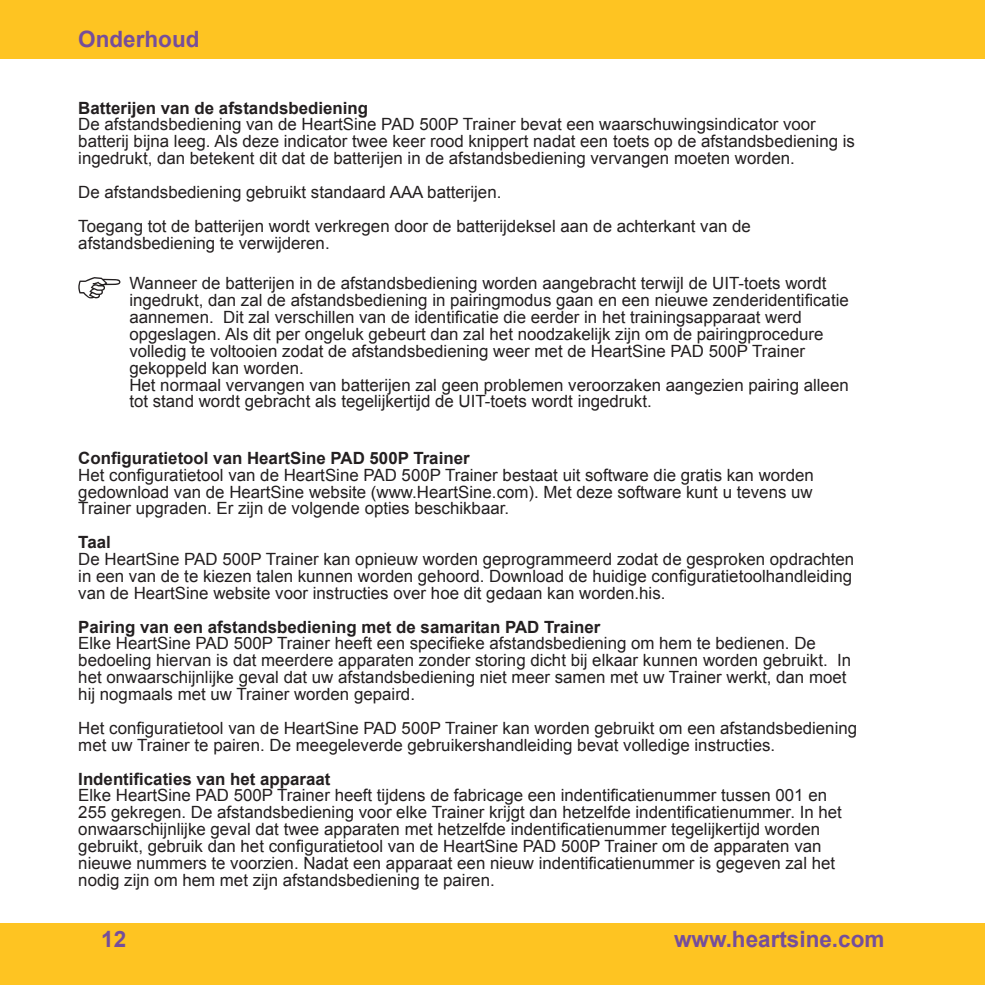
<style>
.page{position:relative;width:985px;height:985px;background:#fff}
.page>*{position:absolute;margin:0;border:0;box-sizing:border-box;transform-origin:0 0}
.t1{font:700 22.5px "Arial";color:#754e9b}
.t2{font:16.88px/16.9px "Arial";color:#231f20}
.t3{font:700 16.88px "Arial";color:#231f20}
</style>
<div class="page">
<div style="left:0;top:923px;width:965px;height:62px;background:#fec422"></div>
<div style="left:965px;top:923px;width:20px;height:62px;background:#fec422"></div>
<div style="left:0;top:0;width:985px;height:59px;background:#fec422"></div>
<svg style="left:78px;top:277px;width:42px;height:21px"></svg>
<h1 class="t1" style="left:78px;top:24px;width:123px">Onderhoud</h1>
<p class="t3" style="left:78px;top:96px;width:291px">Batterijen van de afstandsbediening</p>
<p class="t2" style="left:78px;top:116px;width:778px">De afstandsbediening van de HeartSine PAD 500P Trainer bevat een waarschuwingsindicator voor batterij bijna leeg. Als deze indicator twee keer rood knippert nadat een toets op de afstandsbediening is ingedrukt, dan betekent dit dat de batterijen in de afstandsbediening vervangen moeten worden.</p>
<p class="t2" style="left:78px;top:175px;width:674px;line-height:33.8px">De afstandsbediening gebruikt standaard AAA batterijen.<br>Toegang tot de batterijen wordt verkregen door de batterijdeksel aan de achterkant van de</p>
<p class="t2" style="left:78px;top:234px;width:253px">afstandsbediening te verwijderen.</p>
<p class="t2" style="left:129px;top:275px;width:721px">Wanneer de batterijen in de afstandsbediening worden aangebracht terwijl de UIT-toets wordt ingedrukt, dan zal de afstandsbediening in pairingmodus gaan en een nieuwe zenderidentificatie aannemen. Dit zal verschillen van de identificatie die eerder in het trainingsapparaat werd opgeslagen. Als dit per ongeluk gebeurt dan zal het noodzakelijk zijn om de pairingprocedure volledig te voltooien zodat de afstandsbediening weer met de HeartSine PAD 500P Trainer gekoppeld kan worden.<br>Het normaal vervangen van batterijen zal geen problemen veroorzaken aangezien pairing alleen tot stand wordt gebracht als tegelijkertijd de UIT-toets wordt ingedrukt.</p>
<p class="t3" style="left:78px;top:447px;width:393px">Configuratietool van HeartSine PAD 500P Trainer</p>
<p class="t2" style="left:78px;top:467px;width:737px;text-align:justify">Het configuratietool van de HeartSine PAD 500P Trainer bestaat uit software die gratis kan worden gedownload van de HeartSine website (www.HeartSine.com). Met deze software kunt u tevens uw Trainer upgraden. Er zijn de volgende opties beschikbaar.</p>
<p class="t3" style="left:78px;top:531px;width:34px">Taal</p>
<p class="t2" style="left:78px;top:551px;width:777px">De HeartSine PAD 500P Trainer kan opnieuw worden geprogrammeerd zodat de gesproken opdrachten in een van de te kiezen talen kunnen worden gehoord. Download de huidige configuratietoolhandleiding van de HeartSine website voor instructies over hoe dit gedaan kan worden.his.</p>
<p class="t3" style="left:78px;top:616px;width:524px">Pairing van een afstandsbediening met de samaritan PAD Trainer</p>
<p class="t2" style="left:78px;top:635px;width:774px">Elke HeartSine PAD 500P Trainer heeft een specifieke afstandsbediening om hem te bedienen. De bedoeling hiervan is dat meerdere apparaten zonder storing dicht bij elkaar kunnen worden gebruikt. In het onwaarschijnlijke geval dat uw afstandsbediening niet meer samen met uw Trainer werkt, dan moet hij nogmaals met uw Trainer worden gepaird.</p>
<p class="t2" style="left:78px;top:720px;width:780px">Het configuratietool van de HeartSine PAD 500P Trainer kan worden gebruikt om een afstandsbediening met uw Trainer te pairen. De meegeleverde gebruikershandleiding bevat volledige instructies.</p>
<p class="t3" style="left:78px;top:767px;width:254px">Indentificaties van het apparaat</p>
<p class="t2" style="left:78px;top:787px;width:765px">Elke HeartSine PAD 500P Trainer heeft tijdens de fabricage een indentificatienummer tussen 001 en 255 gekregen. De afstandsbediening voor elke Trainer krijgt dan hetzelfde indentificatienummer. In het onwaarschijnlijke geval dat twee apparaten met hetzelfde indentificatienummer tegelijkertijd worden gebruikt, gebruik dan het configuratietool van de HeartSine PAD 500P Trainer om de apparaten van nieuwe nummers te voorzien. Nadat een apparaat een nieuw indentificatienummer is gegeven zal het nodig zijn om hem met zijn afstandsbediening te pairen.</p>
<h1 class="t1" style="left:101px;top:925px;width:27px">12</h1>
<h1 class="t1" style="left:674px;top:925px;width:212px">www.heartsine.com</h1>
</div>
